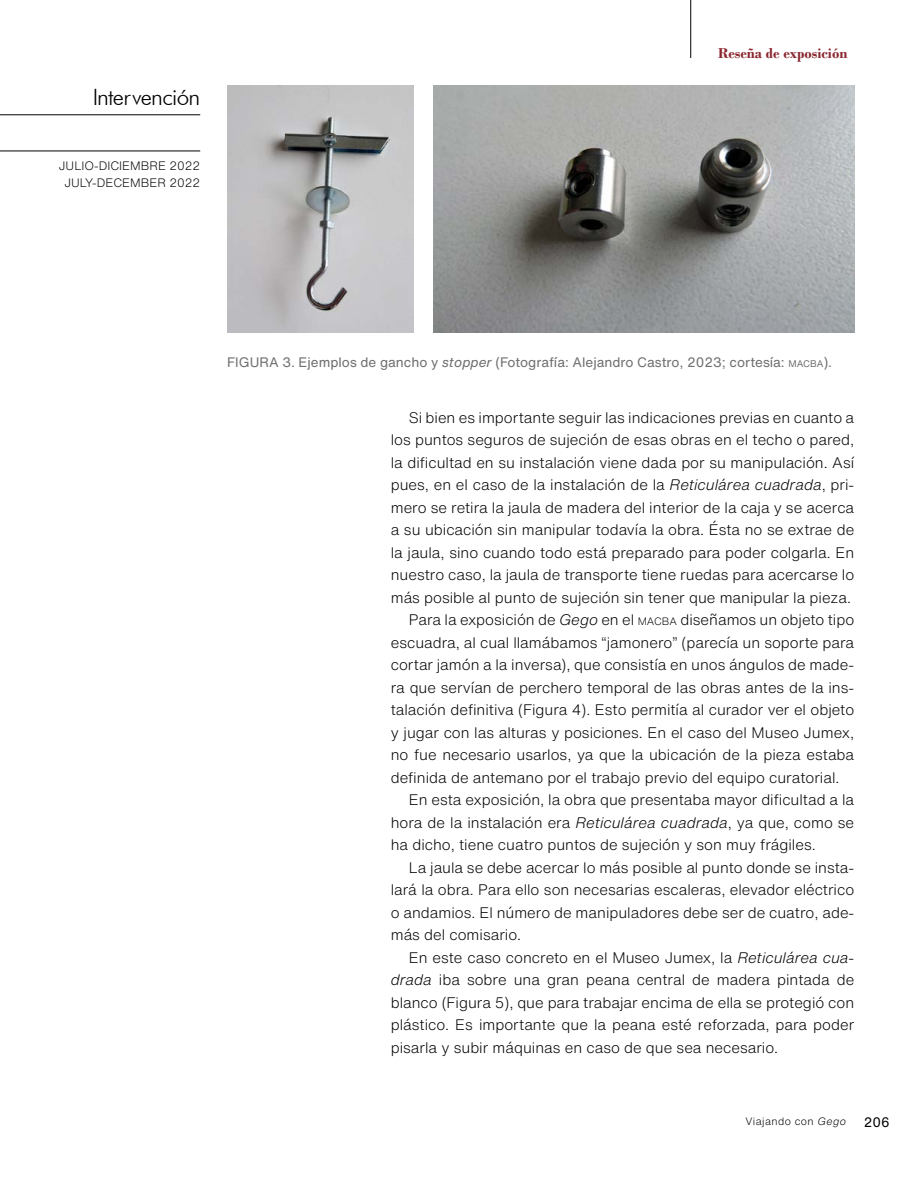
<style>
.page{position:relative;width:918px;height:1188px;background:#fff}
.page>*{position:absolute;margin:0;border:0;box-sizing:border-box;transform-origin:0 0}
.t1{font:300 22.5px "Futura BT";letter-spacing:-.03em;color:#000}
.t2{font:300 15px/22.5px "Helvetica Now Text";color:#000;text-align:justify}
.t3{font:15px/22.5px "Helvetica Now Text Light 2";color:#000;text-align:right}
.t4{font:700 15px "Bodoni";color:#8b2830}
.t5{font:13.5px "Helvetica Now Text";color:#706f6f}
.t6{font:13.5px "Helvetica Now Text";color:#000}
.t7{font:12px/16.5px "Helvetica Now Text Light 2";color:#000;text-align:center}
.t8{font:10.5px "Helvetica Now Text Light 2";letter-spacing:.04em;color:#000}
.s1{font-style:italic}
.s2{font-size:9.45px}
.s3{font-style:inherit}
.s4{font-family:"Helvetica Now Text";font-weight:300;font-style:italic}
.s5{font-family:"Helvetica Now Text Light Italic 2"}
.s6{font-family:"Helvetica Now Text";font-weight:300;font-size:10.5px}
.s7{font-family:"Helvetica Now Text Light 2";font-weight:400}
.s8{font-family:"Helvetica Now Text";font-weight:300}
</style>
<div class="page">
<hr style="left:690px;top:0;width:1px;height:58px;background:#000">
<hr style="left:0;top:115px;width:200px;height:1px;background:#000">
<hr style="left:0;top:151px;width:200px;height:1px;background:#000">
<img style="left:434px;top:85px;width:420px;height:248px">
<img style="left:227px;top:85px;width:186px;height:248px">
<h1 class="t1" style="left:93px;top:83px;width:109px">Intervención</h1>
<p class="t7" style="left:59px;top:157px;width:143px">JULIO-DICIEMBRE 2022<br>JULY-DECEMBER 2022</p>
<p class="t4" style="left:718px;top:44px;width:131px">Reseña de exposición</p>
<p class="t5" style="left:227px;top:352px;width:606px">FIGURA 3. Ejemplos de gancho y <span class="s1">stopper</span> (Fotografía: Alejandro Castro, 2023; cortesía: <span class="s2">MACBA</span><span class="s3">).</span></p>
<p class="t3" style="left:391px;top:405px;width:465px">Si bien es importante seguir las indicaciones previas en cuanto a los puntos seguros de sujeción de esas obras en el techo o pared,</p>
<p class="t2" style="left:391px;top:450px;width:465px">la dificultad en su instalación viene dada por su manipulación. Así</p>
<p class="t3" style="left:391px;top:473px;width:465px;text-align:justify">pues, en el caso de la instalación de la <span class="s4">Reticulárea cuadrada</span>, pri&shy;mero se retira la jaula de madera del interior de la caja y se acerca a su ubicación sin manipular todavía la obra. Ésta no se extrae de</p>
<p class="t2" style="left:391px;top:540px;width:465px">la jaula, sino cuando todo está preparado para poder colgarla. En</p>
<p class="t3" style="left:391px;top:563px;width:465px">nuestro caso, la jaula de transporte tiene ruedas para acercarse lo</p>
<p class="t2" style="left:391px;top:585px;width:462px">más posible al punto de sujeción sin tener que manipular la pieza.</p>
<p class="t3" style="left:409px;top:608px;width:447px">Para la exposición de <span class="s5">Gego</span> en el <span class="s6">MACBA</span> diseñamos un objeto tipo</p>
<p class="t2" style="left:391px;top:630px;width:465px">escuadra, al cual llamábamos “jamonero” <span class="s7">(parecía un soporte para </span>cortar jamón a la inversa), que consistía en unos ángulos de made&shy;ra que servían de perchero temporal de las obras antes de la ins&shy;talación definitiva (Figura 4). Esto permitía al curador ver el objeto</p>
<p class="t3" style="left:391px;top:720px;width:465px">y jugar con las alturas y posiciones. En el caso del Museo Jumex,</p>
<p class="t2" style="left:391px;top:743px;width:465px">no fue necesario usarlos, ya que la ubicación de la pieza estaba</p>
<p class="t2" style="left:391px;top:765px;width:450px">definida de antemano por el trabajo previo del equipo curatorial.</p>
<p class="t2" style="left:409px;top:788px;width:447px">En esta exposición, la obra que presentaba mayor dificultad a la</p>
<p class="t3" style="left:391px;top:810px;width:465px">hora de la instalación era <span class="s4">Reticulárea cuadrada</span><span class="s8">, ya que, como se</span></p>
<p class="t2" style="left:391px;top:833px;width:426px">ha dicho, tiene cuatro puntos de sujeción y son muy frágiles.</p>
<p class="t2" style="left:409px;top:855px;width:447px">La jaula se debe acercar lo más posible al punto donde se insta<span class="s7">-</span></p>
<p class="t2" style="left:391px;top:878px;width:465px">lará la obra. Para ello son necesarias escaleras, elevador eléctrico</p>
<p class="t3" style="left:391px;top:900px;width:465px">o andamios. El número de manipuladores debe ser de cuatro, ade-</p>
<p class="t2" style="left:391px;top:923px;width:132px">más del comisario.</p>
<p class="t3" style="left:391px;top:945px;width:465px">En este caso concreto en el Museo Jumex, la <span class="s4">Reticulárea cua&shy;drada</span> iba sobre una gran peana central de madera pintada de</p>
<p class="t2" style="left:391px;top:990px;width:465px">blanco (Figura 5), que para trabajar encima de ella se protegió con plástico. Es importante que la peana esté reforzada, para poder pisarla y subir máquinas en caso de que sea necesario.</p>
<p class="t8" style="left:745px;top:1114px;width:102px">Viajando con <span class="s5">Gego</span></p>
<p class="t6" style="left:864px;top:1112px;width:27px">206</p>
</div>
